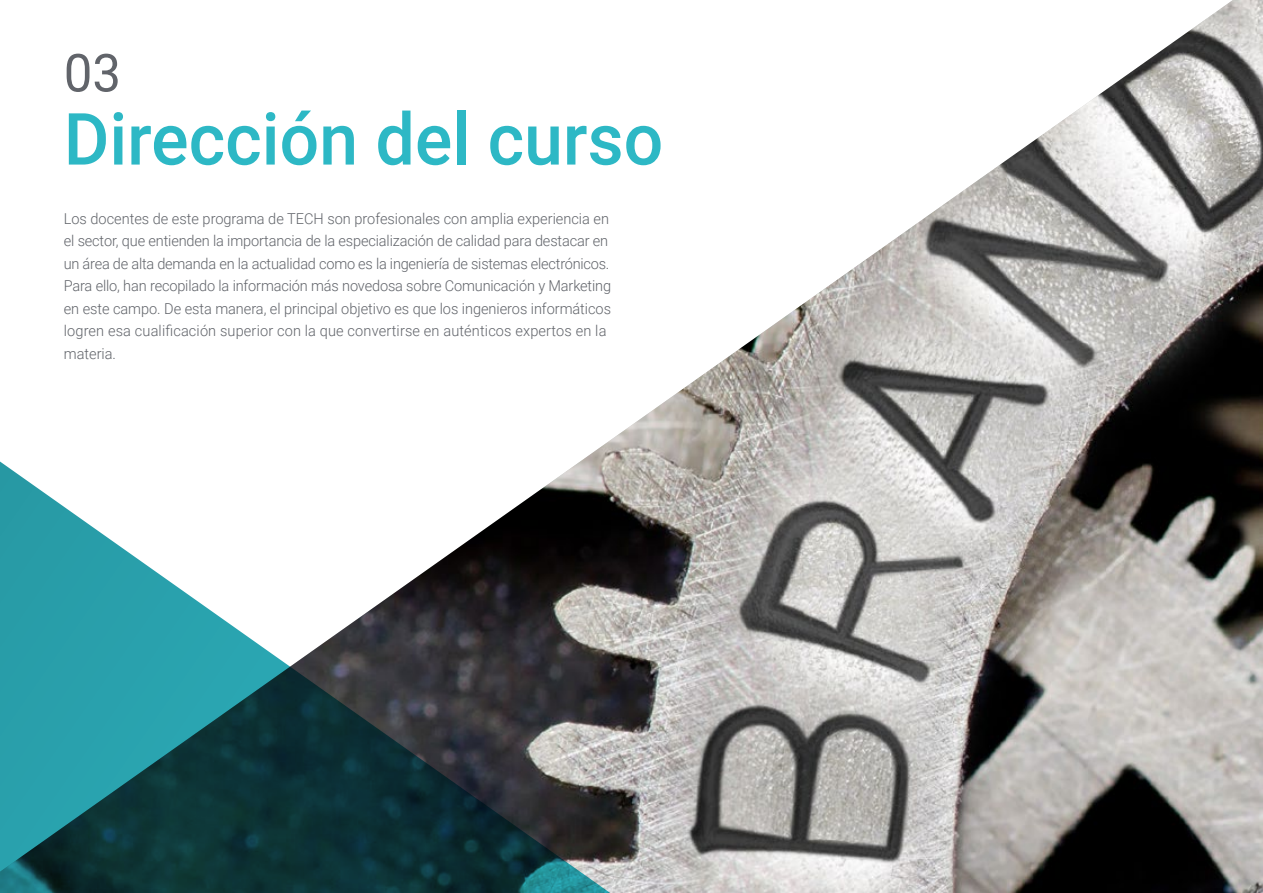
<style>
.page{position:relative;width:1263px;height:893px;background:#fff}
.page>*{position:absolute;margin:0;border:0;box-sizing:border-box;transform-origin:0 0}
.t1{font:500 72px "Roboto";color:#2db8c5}
.t2{font:52.5px "Roboto";color:#61646a}
.t3{font:300 15px/22.5px "Roboto";letter-spacing:-.01em;color:#61646a}
</style>
<div class="page">
<img style="left:602px;top:0;width:661px;height:893px">
<svg style="left:0;top:446px;width:640px;height:447px"></svg>
<h2 class="t2" style="left:64px;top:36px;width:59px">03</h2>
<h1 class="t1" style="left:64px;top:89px;width:601px">Dirección del curso</h1>
<p class="t3" style="left:64px;top:207px;width:549px">Los docentes de este programa de TECH son profesionales con amplia experiencia en el sector, que entienden la importancia de la especialización de calidad para destacar en un área de alta demanda en la actualidad como es la ingeniería de sistemas electrónicos.<br>Para ello, han recopilado la información más novedosa sobre Comunicación y Marketing en este campo. De esta manera, el principal objetivo es que los ingenieros informáticos logren esa cualificación superior con la que convertirse en auténticos expertos en la materia.</p>
</div>
